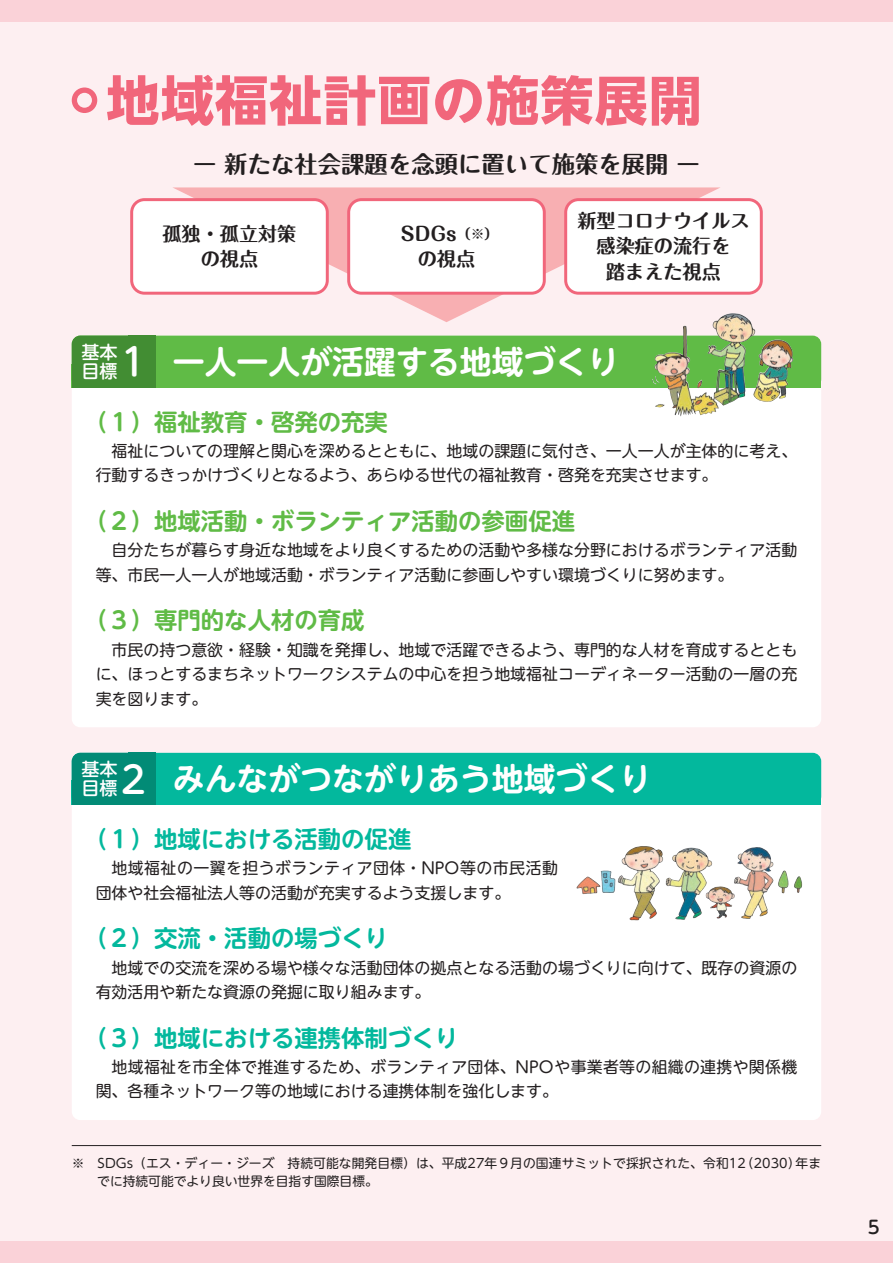
<style>
.page{position:relative;width:893px;height:1263px;background:#fdeff1}
.page>*{position:absolute;margin:0;border:0;box-sizing:border-box;transform-origin:0 0}
.t1{font:700 53.1px "UD Shin Go NT Pro";letter-spacing:.02em;color:#f1667b}
.t2{font:700 31.95px "UD Shin M Go Pro De";color:#fff}
.t3{font:700 23.4px "UD Shin M Go Pro De";color:#60bb46}
.t4{font:700 23.4px "UD Shin M Go Pro De";color:#03b89d}
.t5{font:700 23.4px "Maru Fo Pro";color:#231f20}
.t6{font:700 19.2px/25.5px "Maru Fo Pro";color:#231f20;text-align:center}
.t7{font:500 18px "UD Shin M Go Pro";color:#fff}
.t8{font:500 18px "UD Shin M Go Pro";color:#231f20}
.t9{font:15.9px/24.5px "UD Shin M Go Pro";color:#231f20}
.t10{font:12.75px/18.1px "UD Shin M Go Pro";letter-spacing:.01em;color:#231f20}
.s1{font-size:13.8px}
.s2{font-family:"UD Shin M Go Pro";font-weight:500;font-size:37.2px}
</style>
<div class="page">
<div style="left:0;top:0;width:893px;height:21px;background:#fad2d8"></div>
<div style="left:0;top:1242px;width:893px;height:21px;background:#fad2d8"></div>
<svg style="left:173px;top:187px;width:547px;height:135px"></svg>
<div style="left:566px;top:200px;width:195px;height:93px;background:#fff;border-radius:13px"></div>
<div style="left:564px;top:198px;width:199px;height:97px;border:3px solid #f1667b;border-radius:13px"></div>
<div style="left:349px;top:200px;width:195px;height:93px;background:#fff;border-radius:13px"></div>
<div style="left:347px;top:198px;width:199px;height:97px;border:3px solid #f1667b;border-radius:13px"></div>
<div style="left:132px;top:200px;width:195px;height:93px;background:#fff;border-radius:13px"></div>
<div style="left:130px;top:198px;width:199px;height:97px;border:3px solid #f1667b;border-radius:13px"></div>
<hr style="left:72px;top:1145px;width:749px;height:1px;background:#231f20">
<div style="left:72px;top:336px;width:749px;height:391px;background:#fff;border-radius:9px"></div>
<div style="left:72px;top:336px;width:749px;height:52px;background:#60bb46;border-radius:9px"></div>
<div style="left:72px;top:365px;width:749px;height:23px;background:#60bb46"></div>
<div style="left:72px;top:336px;width:83px;height:52px;background:#428d33;border-radius:9px"></div>
<div style="left:72px;top:361px;width:83px;height:27px;background:#428d33"></div>
<div style="left:128px;top:336px;width:27px;height:52px;background:#428d33"></div>
<div style="left:72px;top:753px;width:749px;height:367px;background:#fff;border-radius:9px"></div>
<div style="left:72px;top:753px;width:749px;height:52px;background:#03b89d;border-radius:9px"></div>
<div style="left:72px;top:780px;width:749px;height:25px;background:#03b89d"></div>
<div style="left:72px;top:753px;width:83px;height:52px;background:#028b76;border-radius:9px"></div>
<div style="left:72px;top:780px;width:83px;height:25px;background:#028b76"></div>
<div style="left:128px;top:753px;width:27px;height:52px;background:#028b76"></div>
<img style="left:708px;top:313px;width:30px;height:92px">
<img style="left:618px;top:846px;width:32px;height:74px">
<div style="left:72px;top:87px;width:25px;height:26px;background:#f1667b;border-radius:50%"></div>
<div style="left:77px;top:93px;width:15px;height:15px;background:#fdeff1;border-radius:50%"></div>
<h1 class="t1" style="left:107px;top:57px;width:597px">地域福祉計画の施策展開</h1>
<h3 class="t5" style="left:193px;top:145px;width:508px">ー 新たな社会課題を念頭に置いて施策を展開 ー</h3>
<p class="t6" style="left:577px;top:206px;width:174px">新型コロナウイルス感染症の流行を<br>踏まえた視点</p>
<p class="t6" style="left:162px;top:218px;width:135px">孤独・孤立対策の視点</p>
<p class="t6" style="left:401px;top:218px;width:99px">SDGs <span class="s1">（※）</span>の視点</p>
<p class="t7" style="left:81px;top:337px;width:38px">基本</p>
<h2 class="t2" style="left:81px;top:336px;width:539px"><sub>目標</sub> <span class="s2">1</span> 一人一人が活躍する地域づくり</h2>
<h3 class="t3" style="left:84px;top:403px;width:306px">（１）福祉教育・啓発の充実</h3>
<p class="t9" style="left:96px;top:438px;width:703px;text-indent:16px">福祉についての理解と関心を深めるとともに、地域の課題に気付き、一人一人が主体的に考え、行動するきっかけづくりとなるよう、あらゆる世代の福祉教育・啓発を充実させます。</p>
<h3 class="t3" style="left:84px;top:502px;width:493px">（２）地域活動・ボランティア活動の参画促進</h3>
<p class="t9" style="left:96px;top:537px;width:703px;text-indent:16px">自分たちが暮らす身近な地域をより良くするための活動や多様な分野におけるボランティア活動等、市民一人一人が地域活動・ボランティア活動に参画しやすい環境づくりに努めます。</p>
<h3 class="t3" style="left:84px;top:601px;width:282px">（３）専門的な人材の育成</h3>
<p class="t9" style="left:96px;top:637px;width:703px;text-align:justify;text-indent:16px">市民の持つ意欲・経験・知識を発揮し、地域で活躍できるよう、専門的な人材を育成するとともに、ほっとするまちネットワークシステムの中心を担う地域福祉コーディネーター活動の一層の充実を図ります。</p>
<p class="t7" style="left:81px;top:755px;width:38px">基本</p>
<h2 class="t2" style="left:81px;top:753px;width:571px"><sub>目標</sub> <span class="s2">2</span> みんながつながりあう地域づくり</h2>
<h3 class="t4" style="left:84px;top:820px;width:329px">（１）地域における活動の促進</h3>
<p class="t9" style="left:96px;top:855px;width:464px;text-indent:16px">地域福祉の一翼を担うボランティア団体・NPO等の市民活動団体や社会福祉法人等の活動が充実するよう支援します。</p>
<h3 class="t4" style="left:84px;top:919px;width:306px">（２）交流・活動の場づくり</h3>
<p class="t9" style="left:96px;top:954px;width:703px;text-indent:16px">地域での交流を深める場や様々な活動団体の拠点となる活動の場づくりに向けて、既存の資源の有効活用や新たな資源の発掘に取り組みます。</p>
<h3 class="t4" style="left:84px;top:1019px;width:376px">（３）地域における連携体制づくり</h3>
<p class="t9" style="left:96px;top:1054px;width:703px;text-indent:16px">地域福祉を市全体で推進するため、ボランティア団体、NPOや事業者等の組織の連携や関係機関、各種ネットワーク等の地域における連携体制を強化します。</p>
<p class="t10" style="left:97px;top:1153px;width:725px;text-indent:-25px">※　SDGs（エス・ディー・ジーズ　持続可能な開発目標）は、平成27年９月の国連サミットで採択された、令和12（2030）年までに持続可能でより良い世界を目指す国際目標。</p>
<p class="t8" style="left:868px;top:1212px;width:13px">5</p>
</div>
